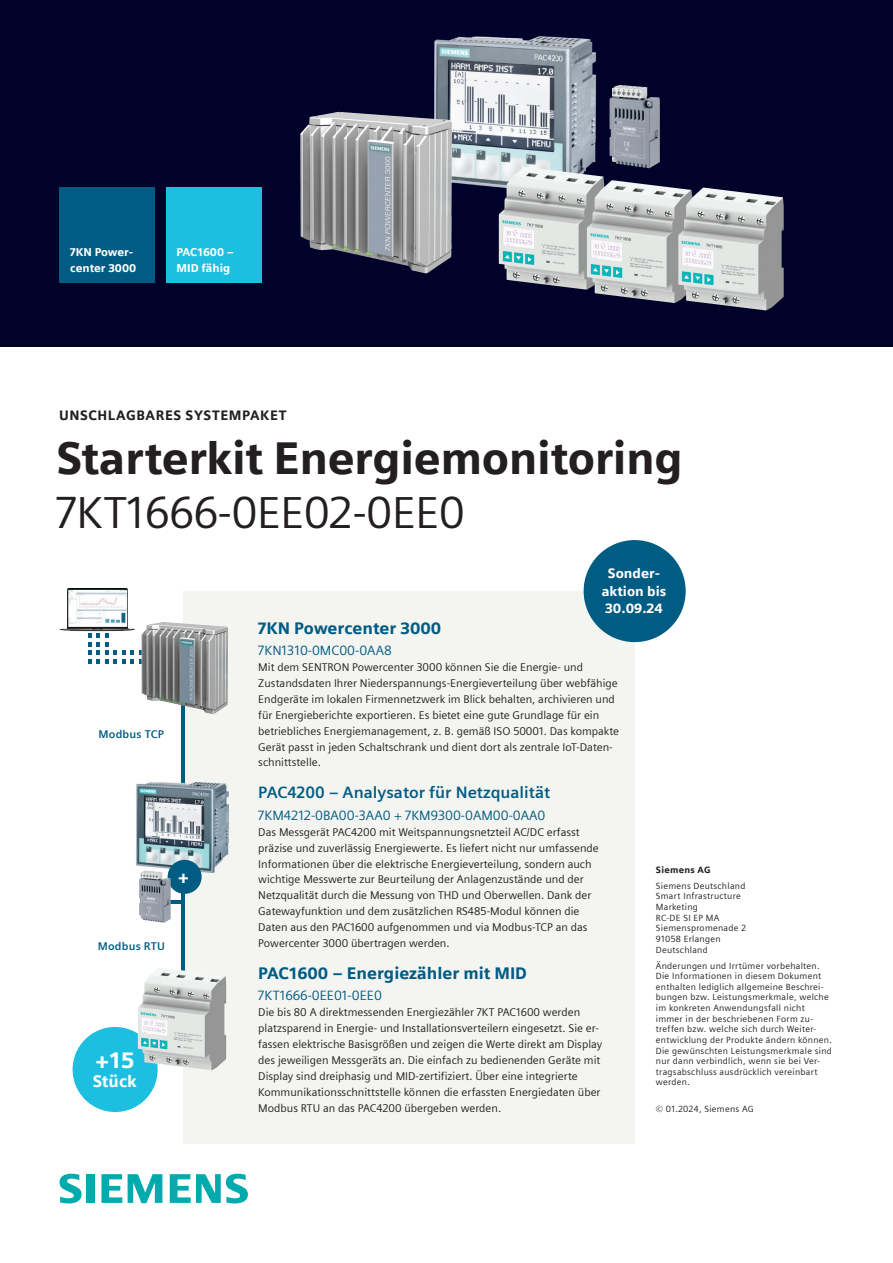
<style>
.page{position:relative;width:893px;height:1263px;background:#fff}
.page>*{position:absolute;margin:0;border:0;box-sizing:border-box;transform-origin:0 0}
.t1{font:900 45px "Siemens Sans";letter-spacing:-.01em;color:#231f20}
.t2{font:45px "Siemens Sans";letter-spacing:-.01em;color:#231f20}
.t3{font:900 22.5px "Siemens Sans";color:#fff}
.t4{font:900 18px "Siemens Sans";color:#fff}
.t5{font:900 16.5px "Siemens Sans";color:#015c83}
.t6{font:700 16.5px "Siemens Sans";color:#015c83}
.t7{font:900 16.5px "Siemens Sans";letter-spacing:-.005em;color:#fff}
.t8{font:13.5px "Siemens Sans";color:#015c83}
.t9{font:900 13.5px "Siemens Sans";letter-spacing:.045em;color:#231f20}
.t10{font:900 13.5px/17.5px "Siemens Sans";color:#fff;text-align:center}
.t11{font:11.25px/15.9px "Siemens Sans";color:#231f20}
.t12{font:900 11.25px/15.9px "Siemens Sans";color:#fff}
.t13{font:700 11.25px "Siemens Sans";letter-spacing:.015em;color:#015c83}
.t14{font:9px/10.6px "Siemens Sans";letter-spacing:.03em;color:#231f20}
.t15{font:900 9px "Siemens Sans";letter-spacing:.03em;color:#231f20}
</style>
<div class="page">
<div style="left:183px;top:591px;width:452px;height:553px;background:#f4f4f1"></div>
<div style="left:73px;top:1027px;width:85px;height:85px;background:#1cbfdf;border-radius:50%"></div>
<hr style="left:166px;top:900px;width:18px;height:3px;background:#015c83">
<hr style="left:182px;top:687px;width:3px;height:283px;background:#015c83">
<img style="left:136px;top:783px;width:92px;height:90px">
<div style="left:168px;top:860px;width:34px;height:34px;background:#015c83;border-radius:50%"></div>
<img style="left:139px;top:870px;width:32px;height:53px">
<img style="left:138px;top:969px;width:20px;height:85px">
<img style="left:60px;top:588px;width:75px;height:43px">
<svg style="left:88px;top:634px;width:3px;height:29px"></svg>
<svg style="left:97px;top:634px;width:11px;height:29px"></svg>
<svg style="left:114px;top:651px;width:11px;height:12px"></svg>
<svg style="left:131px;top:651px;width:10px;height:12px"></svg>
<img style="left:141px;top:622px;width:43px;height:84px">
<div style="left:584px;top:540px;width:102px;height:102px;background:#015c83;border-radius:50%"></div>
<svg style="left:0;top:0;width:893px;height:347px;background:#1b1e40"></svg>
<img style="left:610px;top:85px;width:50px;height:83px">
<img style="left:433px;top:35px;width:164px;height:160px">
<img style="left:499px;top:167px;width:24px;height:97px">
<img style="left:587px;top:180px;width:24px;height:98px">
<img style="left:678px;top:188px;width:25px;height:97px">
<img style="left:300px;top:112px;width:55px;height:142px">
<div style="left:60px;top:187px;width:95px;height:96px;background:#015c83"></div>
<div style="left:166px;top:187px;width:95px;height:96px;background:#1cbfdf"></div>
<svg style="left:60px;top:1174px;width:34px;height:29px"></svg>
<svg style="left:101px;top:1174px;width:21px;height:29px"></svg>
<svg style="left:128px;top:1174px;width:34px;height:29px"></svg>
<svg style="left:170px;top:1174px;width:78px;height:29px"></svg>
<p class="t12" style="left:70px;top:244px;width:68px">7KN Power&shy;center 3000</p>
<p class="t12" style="left:176px;top:244px;width:59px">PAC1600 –<br>MID fähig</p>
<p class="t9" style="left:59px;top:404px;width:229px">UNSCHLAGBARES SYSTEMPAKET</p>
<h1 class="t1" style="left:56px;top:422px;width:628px">Starterkit Energiemonitoring</h1>
<h1 class="t2" style="left:56px;top:478px;width:410px">7KT1666-0EE02-0EE0</h1>
<p class="t13" style="left:99px;top:725px;width:67px">Modbus TCP</p>
<h3 class="t4" style="left:178px;top:862px;width:13px">+</h3>
<p class="t13" style="left:98px;top:938px;width:69px">Modbus RTU</p>
<h2 class="t3" style="left:95px;top:1042px;width:41px">+15</h2>
<h3 class="t7" style="left:93px;top:1068px;width:46px">Stück</h3>
<p class="t10" style="left:602px;top:564px;width:66px">Sonder&shy;aktion bis<br>30.09.24</p>
<h3 class="t5" style="left:258px;top:615px;width:184px">7KN Powercenter 3000</h3>
<p class="t8" style="left:258px;top:640px;width:135px">7KN1310-0MC00-0AA8</p>
<p class="t11" style="left:258px;top:658px;width:362px">Mit dem SENTRON Powercenter 3000 können Sie die Energie- und Zustandsdaten Ihrer Niederspannungs-Energieverteilung über webfähige Endgeräte im lokalen Firmennetzwerk im Blick behalten, archivieren und für Energieberichte exportieren. Es bietet eine gute Grundlage für ein betriebliches Energiemanagement, z. B. gemäß ISO 50001. Das kompakte Gerät passt in jeden Schaltschrank und dient dort als zentrale IoT-Daten&shy;schnittstelle.</p>
<h3 class="t6" style="left:258px;top:780px;width:294px">PAC4200 – Analysator für Netzqualität</h3>
<p class="t8" style="left:258px;top:805px;width:289px">7KM4212-0BA00-3AA0 + 7KM9300-0AM00-0AA0</p>
<p class="t11" style="left:258px;top:823px;width:342px">Das Messgerät PAC4200 mit Weitspannungsnetzteil AC/DC erfasst präzise und zuverlässig Energiewerte. Es liefert nicht nur umfassende Informationen über die elektrische Energieverteilung, sondern auch wichtige Messwerte zur Beurteilung der Anlagenzustände und der Netzqualität durch die Messung von THD und Oberwellen. Dank der Gatewayfunktion und dem zusätzlichen RS485-Modul können die Daten aus den PAC1600 aufgenommen und via Modbus-TCP an das Powercenter 3000 übertragen werden.</p>
<h3 class="t5" style="left:258px;top:960px;width:270px">PAC1600 – Energiezähler mit MID</h3>
<p class="t8" style="left:258px;top:985px;width:125px">7KT1666-0EE01-0EE0</p>
<p class="t11" style="left:258px;top:1004px;width:345px">Die bis 80 A direktmessenden Energiezähler 7KT PAC1600 werden platzsparend in Energie- und Installationsverteilern eingesetzt. Sie er&shy;fassen elektrische Basisgrößen und zeigen die Werte direkt am Display des jeweiligen Messgeräts an. Die einfach zu bedienenden Geräte mit Display sind dreiphasig und MID-zertifiziert. Über eine integrierte Kommunikationsschnittstelle können die erfassten Energiedaten über Modbus RTU an das PAC4200 übergeben werden.</p>
<p class="t15" style="left:656px;top:862px;width:56px">Siemens AG</p>
<p class="t14" style="left:656px;top:880px;width:92px">Siemens Deutschland<br>Smart Infrastructure<br>Marketing<br>RC-DE SI EP MA<br>Siemenspromenade 2<br>91058 Erlangen<br>Deutschland</p>
<p class="t14" style="left:656px;top:959px;width:178px">Änderungen und Irrtümer vorbehalten.<br>Die Informationen in diesem Dokument enthalten lediglich allgemeine Beschrei&shy;bungen bzw. Leistungsmerkmale, welche im konkreten Anwendungsfall nicht immer in der beschriebenen Form zu&shy;treffen bzw. welche sich durch Weiter&shy;entwicklung der Produkte ändern können.<br>Die gewünschten Leistungsmerkmale sind nur dann verbindlich, wenn sie bei Ver&shy;tragsabschluss ausdrücklich vereinbart werden.</p>
<p class="t14" style="left:656px;top:1103px;width:99px">© 01.2024, Siemens AG</p>
</div>
